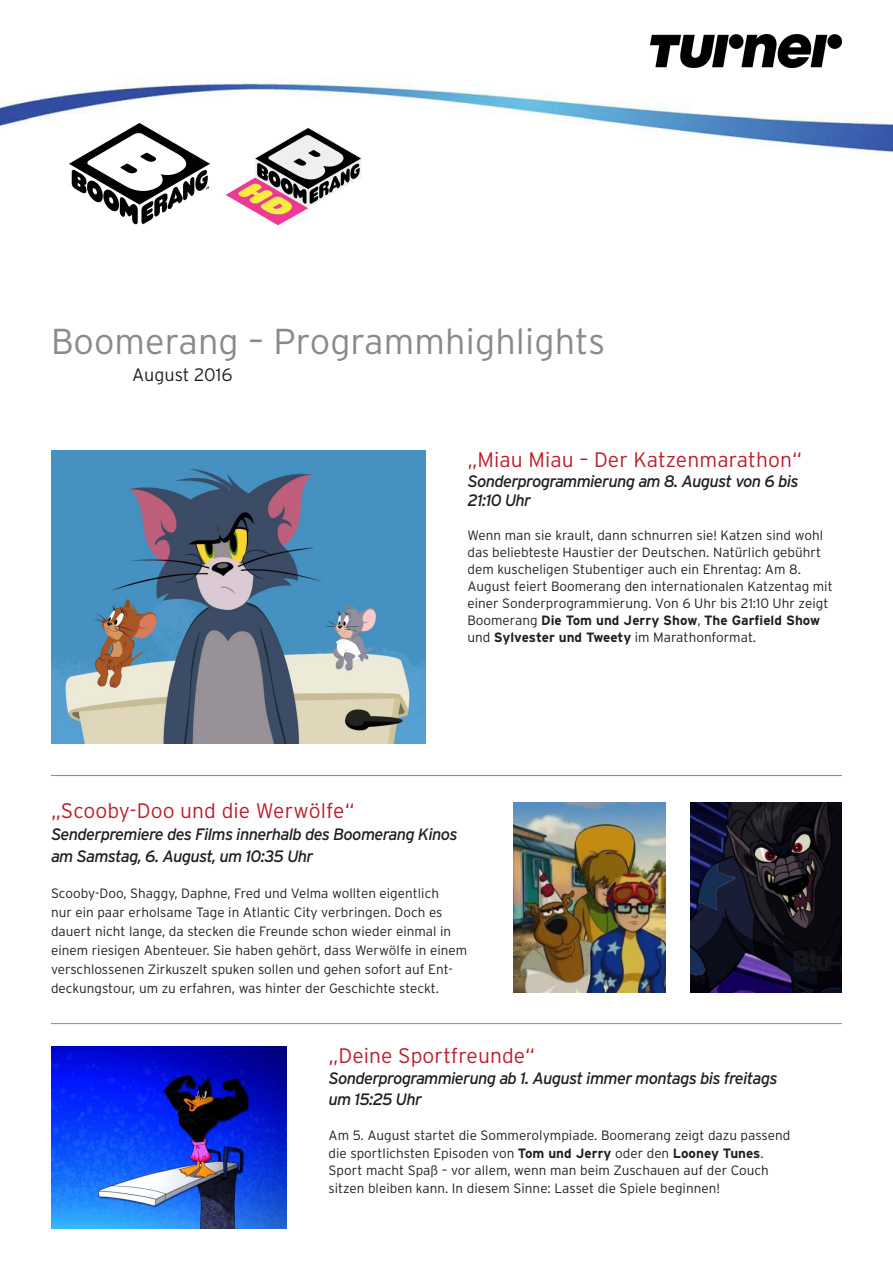
<style>
.page{position:relative;width:893px;height:1263px;background:#fff}
.page>*{position:absolute;margin:0;border:0;box-sizing:border-box;transform-origin:0 0}
.t1{font:300 36px "Interstate";letter-spacing:.005em;color:#8c898e}
.t2{font:300 21px "Interstate";letter-spacing:.005em;color:#be1e2d}
.t3{font:300 18px "Interstate";color:#231f20}
.t4{font:italic 16.5px/20px "Interstate";letter-spacing:-.04em;color:#231f20}
.t5{font:300 13.5px/17px "Interstate";color:#231f20}
.s1{font-weight:700}
</style>
<div class="page">
<img style="left:0;top:80px;width:893px;height:73px">
<img style="left:70px;top:123px;width:139px;height:102px">
<img style="left:221px;top:123px;width:143px;height:103px">
<img style="left:651px;top:34px;width:191px;height:33px">
<hr style="left:51px;top:775px;width:791px;height:1px;background:#8c898e">
<hr style="left:51px;top:1023px;width:791px;height:1px;background:#8c898e">
<img style="left:51px;top:450px;width:374px;height:293px">
<img style="left:690px;top:802px;width:152px;height:190px">
<img style="left:513px;top:802px;width:152px;height:190px">
<img style="left:51px;top:1047px;width:236px;height:182px">
<h1 class="t1" style="left:51px;top:320px;width:556px">Boomerang – Programmhighlights</h1>
<h3 class="t3" style="left:132px;top:364px;width:102px">August 2016</h3>
<h2 class="t2" style="left:467px;top:446px;width:336px">„Miau Miau – Der Katzenmarathon“</h2>
<p class="t4" style="left:467px;top:471px;width:333px">Sonderprogrammierung am 8. August von 6 bis<br>21:10 Uhr</p>
<p class="t5" style="left:467px;top:527px;width:367px">Wenn man sie krault, dann schnurren sie! Katzen sind wohl das beliebteste Haustier der Deutschen. Natürlich gebührt dem kuscheligen Stubentiger auch ein Ehrentag: Am 8.<br>August feiert Boomerang den internationalen Katzentag mit einer Sonderprogrammierung. Von 6 Uhr bis 21:10 Uhr zeigt Boomerang <span class="s1">Die Tom und Jerry Show</span>, <span class="s1">The Garfield Show </span>und <span class="s1">Sylvester und Tweety</span> im Marathonformat.</p>
<h2 class="t2" style="left:51px;top:798px;width:305px">„Scooby-Doo und die Werwölfe“</h2>
<p class="t4" style="left:51px;top:823px;width:408px;line-height:22px">Senderpremiere des Films innerhalb des Boomerang Kinos am Samstag, 6. August, um 10:35 Uhr</p>
<p class="t5" style="left:51px;top:884px;width:418px;line-height:19px">Scooby-Doo, Shaggy, Daphne, Fred und Velma wollten eigentlich<br>nur ein paar erholsame Tage in Atlantic City verbringen. Doch es dauert nicht lange, da stecken die Freunde schon wieder einmal in einem riesigen Abenteuer. Sie haben gehört, dass Werwölfe in einem verschlossenen Zirkuszelt spuken sollen und gehen sofort auf Ent&shy;deckungstour, um zu erfahren, was hinter der Geschichte steckt.</p>
<h2 class="t2" style="left:328px;top:1043px;width:208px">„Deine Sportfreunde“</h2>
<p class="t4" style="left:328px;top:1068px;width:451px;line-height:20.9px">Sonderprogrammierung ab 1. August immer montags bis freitags um 15:25 Uhr</p>
<p class="t5" style="left:328px;top:1126px;width:463px;line-height:17.9px">Am 5. August startet die Sommerolympiade. Boomerang zeigt dazu passend die sportlichsten Episoden von <span class="s1">Tom und Jerry</span> oder den <span class="s1">Looney Tunes</span>.<br>Sport macht Spaß – vor allem, wenn man beim Zuschauen auf der Couch sitzen bleiben kann. In diesem Sinne: Lasset die Spiele beginnen!</p>
</div>
